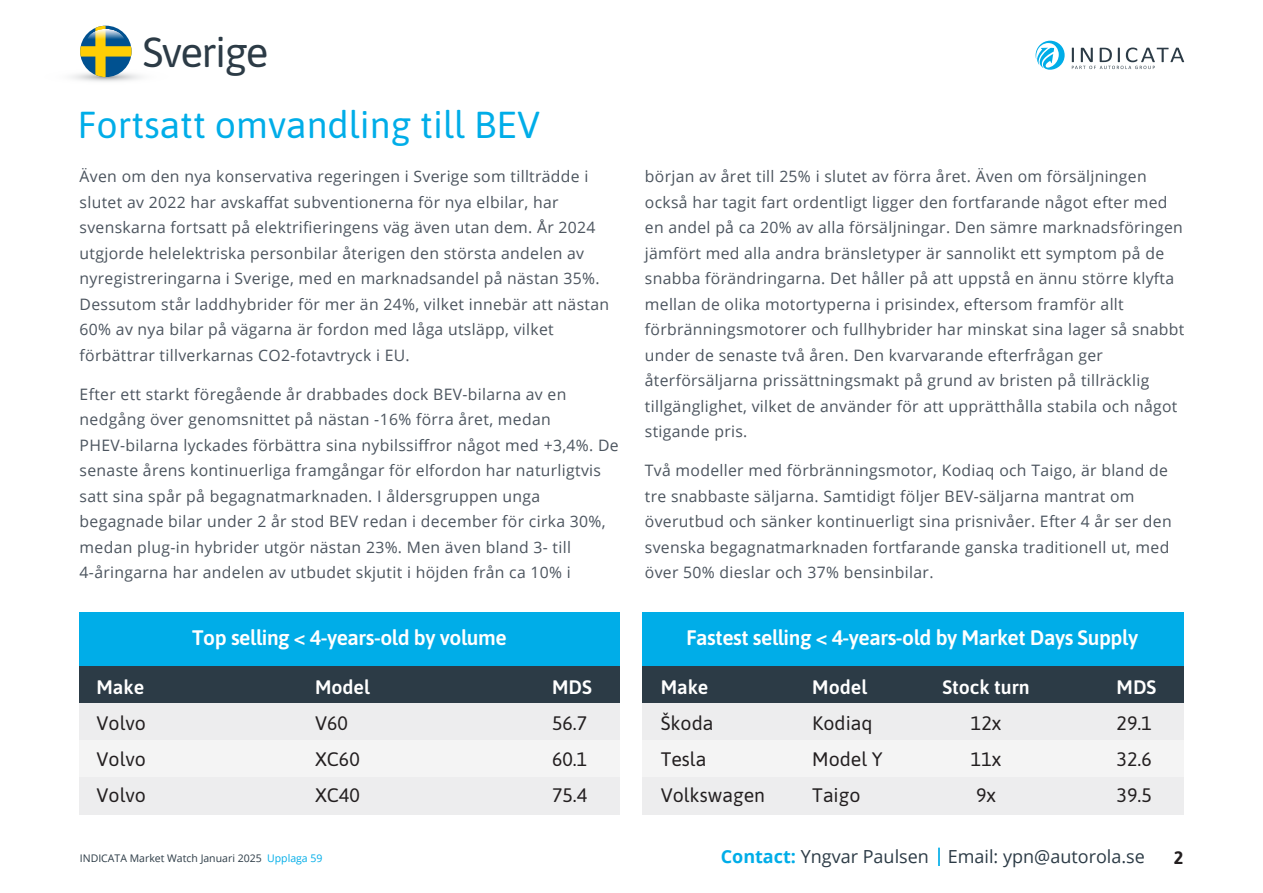
<style>
.page{position:relative;width:1263px;height:893px;background:#fff}
.page>*{position:absolute;margin:0;border:0;box-sizing:border-box;transform-origin:0 0}
.t1{font:42px "Asap";letter-spacing:-.04em;color:#2c3b46}
.t2{font:37.5px "Asap";color:#00ade8}
.t3{font:600 21px "Asap";letter-spacing:-.02em;color:#fff}
.t4{font:19.5px/36px "Asap";color:#231f20;text-align:justify}
.t5{font:600 19.5px "Asap";color:#fff}
.t6{font:18px "Open Sans";color:#2c3b46}
.t7{font:700 18px "Asap";color:#231f20}
.t8{font:15.75px/25.5px "Open Sans";letter-spacing:.02em;color:#4b545e}
.t9{font:10.5px "Open Sans";color:#2c3b46}
.s1{color:#00ade8}
.s2{font-weight:700;color:#00ade8}
</style>
<div class="page">
<svg style="left:42px;top:68px;width:128px;height:17px"></svg>
<svg style="left:80px;top:26px;width:52px;height:51px"></svg>
<svg style="left:1035px;top:41px;width:30px;height:29px"></svg>
<svg style="left:1072px;top:48px;width:112px;height:21px"></svg>
<svg style="left:938px;top:848px;width:2px;height:18px"></svg>
<div style="left:79px;top:612px;width:541px;height:55px;background:#00ade8"></div>
<div style="left:79px;top:667px;width:541px;height:37px;background:#2c3b46"></div>
<div style="left:79px;top:704px;width:541px;height:37px;background:#ededee"></div>
<div style="left:79px;top:741px;width:541px;height:37px;background:#f4f4f4"></div>
<div style="left:79px;top:778px;width:541px;height:37px;background:#ededee"></div>
<div style="left:643px;top:612px;width:541px;height:55px;background:#00ade8"></div>
<div style="left:643px;top:667px;width:541px;height:37px;background:#2c3b46"></div>
<div style="left:643px;top:704px;width:541px;height:37px;background:#ededee"></div>
<div style="left:643px;top:741px;width:541px;height:37px;background:#f4f4f4"></div>
<div style="left:643px;top:778px;width:541px;height:37px;background:#ededee"></div>
<h1 class="t1" style="left:143px;top:35px;width:127px">Sverige</h1>
<h2 class="t2" style="left:78px;top:110px;width:464px">Fortsatt omvandling till BEV</h2>
<p class="t8" style="left:80px;top:165px;width:531px">ƒven om den nya konservativa regeringen i Sverige som tilltr‰dde i slutet av 2022 har avskaffat subventionerna för nya elbilar, har svenskarna fortsatt på elektrifieringens väg även utan dem. År 2024 utgjorde helelektriska personbilar återigen den största andelen av nyregistreringarna i Sverige, med en marknadsandel på nästan 35%.<br>Dessutom står laddhybrider för mer än 24%, vilket innebär att nästan 60% av nya bilar på vägarna är fordon med låga utsläpp, vilket förbättrar tillverkarnas CO2-fotavtryck i EU.</p>
<p class="t8" style="left:80px;top:381px;width:540px">Efter ett starkt föregående år drabbades dock BEV-bilarna av en nedgång över genomsnittet på nästan -16% förra året, medan PHEV-bilarna lyckades förbättra sina nybilssiffror något med +3,4%. De senaste årens kontinuerliga framgångar för elfordon har naturligtvis satt sina spår på begagnatmarknaden. I åldersgruppen unga begagnade bilar under 2 år stod BEV redan i december för cirka 30%, medan plug-in hybrider utgör nästan 23%. Men även bland 3- till 4-åringarna har andelen av utbudet skjutit i höjden från ca 10% i</p>
<p class="t5" style="left:97px;top:679px;width:49px">Make</p>
<p class="t4" style="left:97px;top:706px;width:51px">Volvo Volvo Volvo</p>
<h3 class="t3" style="left:192px;top:629px;width:316px">Top selling &lt; 4-years-old by volume</h3>
<p class="t5" style="left:315px;top:679px;width:56px">Model</p>
<p class="t4" style="left:315px;top:706px;width:46px;text-align:left">V60<br>XC60<br>XC40</p>
<p class="t9" style="left:80px;top:851px;width:244px">INDICATA Market Watch Januari 2025 <span class="s1">Upplaga 59</span></p>
<p class="t5" style="left:552px;top:679px;width:41px">MDS</p>
<p class="t4" style="left:552px;top:706px;width:37px">56.7<br>60.1<br>75.4</p>
<p class="t8" style="left:645px;top:163px;width:541px">början av året till 25% i slutet av förra året. Även om försäljningen också har tagit fart ordentligt ligger den fortfarande något efter med en andel på ca 20% av alla försäljningar. Den sämre marknadsföringen jämfört med alla andra bränsletyper är sannolikt ett symptom på de snabba förändringarna. Det håller på att uppstå en ännu större klyfta mellan de olika motortyperna i prisindex, eftersom framför allt förbränningsmotorer och fullhybrider har minskat sina lager så snabbt under de senaste två åren. Den kvarvarande efterfrågan ger återförsäljarna prissättningsmakt på grund av bristen på tillräcklig tillgänglighet, vilket de använder för att upprätthålla stabila och något stigande pris.</p>
<p class="t8" style="left:645px;top:457px;width:528px">Två modeller med förbränningsmotor, Kodiaq och Taigo, är bland de tre snabbaste säljarna. Samtidigt följer BEV-säljarna mantrat om överutbud och sänker kontinuerligt sina prisnivåer. Efter 4 år ser den svenska begagnatmarknaden fortfarande ganska traditionell ut, med över 50% dieslar och 37% bensinbilar.</p>
<h3 class="t3" style="left:686px;top:629px;width:453px">Fastest selling &lt; 4-years-old by Market Days Supply</h3>
<p class="t5" style="left:661px;top:679px;width:49px">Make</p>
<p class="t4" style="left:661px;top:706px;width:106px;text-align:left">äkoda<br>Tesla<br>Volkswagen</p>
<p class="t5" style="left:812px;top:679px;width:56px">Model</p>
<p class="t4" style="left:812px;top:706px;width:72px;text-align:left">Kodiaq<br>Model Y<br>Taigo</p>
<p class="t5" style="left:942px;top:679px;width:89px">Stock turn</p>
<p class="t4" style="left:971px;top:706px;width:32px">12x 11x 9x</p>
<p class="t5" style="left:1117px;top:679px;width:41px">MDS</p>
<p class="t4" style="left:1117px;top:706px;width:37px">29.1<br>32.6<br>39.5</p>
<p class="t6" style="left:721px;top:849px;width:426px"><span class="s2">Contact:</span> Yngvar Paulsen Email: ypn@autorola.se</p>
<p class="t7" style="left:1174px;top:847px;width:11px">2</p>
</div>
